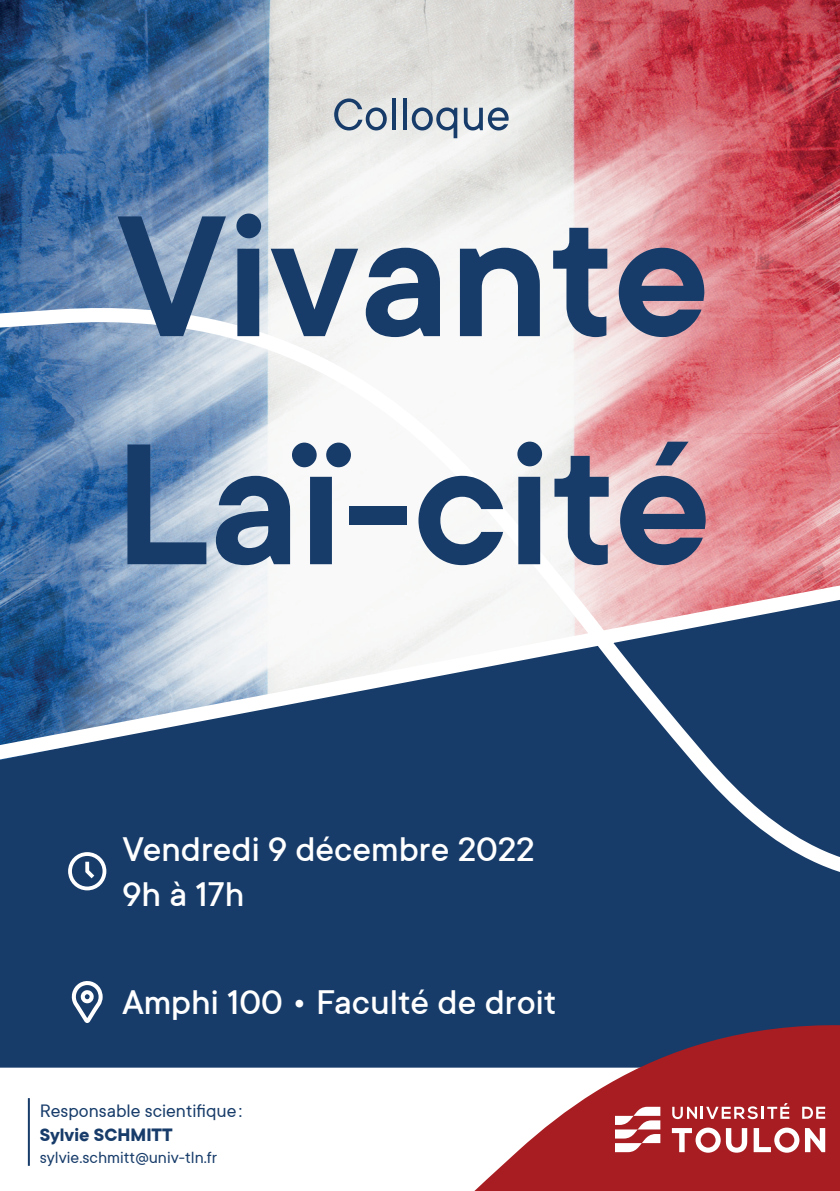
<style>
.page{position:relative;width:840px;height:1191px;background:#fff}
.page>*{position:absolute;margin:0;border:0;box-sizing:border-box;transform-origin:0 0}
.t1{font:600 190px/228px "TT Commons Classic";color:#173c6a}
.t2{font:50px "TT Commons Classic";color:#173c6a}
.t3{font:500 38px/45.6px "TT Commons Classic";color:#fff}
.t4{font:20px "TT Commons Classic";color:#173c6a}
.t5{font:700 20px "TT Commons Classic";color:#173c6a}
.t6{font:18px "TT Commons Classic";color:#173c6a}
</style>
<div class="page">
<img style="left:0;top:0;width:839px;height:513px">
<div style="left:0;top:831px;width:839px;height:236px;background:#173c6a"></div>
<svg style="left:0;top:298px;width:618px;height:533px"></svg>
<svg style="left:582px;top:513px;width:257px;height:378px;background:#606786"></svg>
<svg style="left:395px;top:1024px;width:444px;height:167px;fill:#a71d21"></svg>
<svg style="left:68px;top:852px;width:38px;height:38px"></svg>
<svg style="left:71px;top:980px;width:32px;height:43px"></svg>
<hr style="left:28px;top:1098px;width:2px;height:67px;background:#173c6a">
<svg style="left:614px;top:1106px;width:46px;height:46px"></svg>
<svg style="left:671px;top:1103px;width:117px;height:16px"></svg>
<svg style="left:801px;top:1106px;width:23px;height:12px"></svg>
<svg style="left:671px;top:1127px;width:75px;height:25px"></svg>
<svg style="left:753px;top:1127px;width:71px;height:25px"></svg>
<h2 class="t2" style="left:332px;top:83px;width:179px">Colloque</h2>
<h1 class="t1" style="left:115px;top:157px;width:597px">Vivante<br>Laï-cité</h1>
<p class="t3" style="left:122px;top:825px;width:413px">Vendredi 9 décembre 2022<br>9h à 17h</p>
<p class="t3" style="left:122px;top:978px;width:435px">Amphi 100 • Faculté de droit</p>
<p class="t4" style="left:40px;top:1098px;width:204px">Responsable scientifique :</p>
<p class="t5" style="left:40px;top:1121px;width:134px">Sylvie SCHMITT</p>
<p class="t6" style="left:40px;top:1145px;width:179px">sylvie.schmitt@univ-tln.fr</p>
</div>
